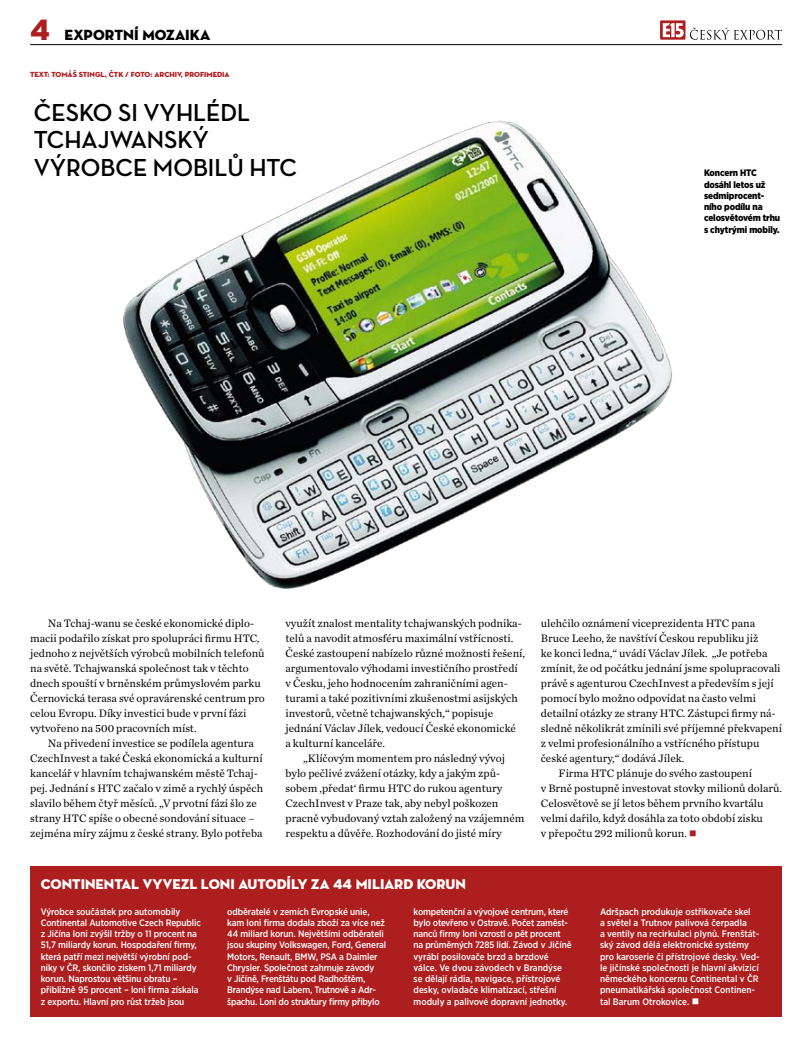
<style>
.page{position:relative;width:798px;height:1053px;background:#fff}
.page>*{position:absolute;margin:0;border:0;box-sizing:border-box;transform-origin:0 0}
.t1{font:700 25px/27.5px "Neutra Disp";color:#000}
.t2{font:15px "Neutra Disp Titling";color:#000}
.t3{font:14.38px "Neutra Disp Titling";color:#fff}
.t4{font:11.25px "Chronicle Text G1";color:#000}
.t5{font:500 9.38px/11.2px "Gotham Narrow";letter-spacing:-.01em;color:#fff}
.t6{font:900 9.38px/11.2px "Gotham Narrow";letter-spacing:-.01em;color:#000}
.t7{font:7.5px "Neutra Disp Titling";color:#ad1e1f}
.s1{font-size:30px;color:#ad1e1f}
.s2{color:#ad1e1f}
</style>
<div class="page">
<hr style="left:30px;top:44px;width:751px;height:1px;background:#000">
<svg style="left:659px;top:20px;width:26px;height:20px"></svg>
<svg style="left:662px;top:23px;width:21px;height:14px"></svg>
<svg style="left:689px;top:27px;width:92px;height:13px"></svg>
<img style="left:123px;top:120px;width:549px;height:469px">
<div style="left:30px;top:866px;width:751px;height:150px;background:#ad1e1f"></div>
<p class="t2" style="left:30px;top:25px;width:182px"><span class="s1">4</span> EXPORTNÍ MOZAIKA</p>
<p class="t7" style="left:30px;top:70px;width:201px">TEXT: TOMÁŠ STINGL, ČTK / FOTO: ARCHIV, PROFIMEDIA</p>
<p class="t1" style="left:34px;top:99px;width:232px">ČESKO SI VYHLÉDL<br>TCHAJWANSKÝ<br>VÝROBCE MOBILŮ HTC</p>
<p class="t6" style="left:703px;top:167px;width:78px">Koncern HTC dosáhl letos už sedmiprocent&shy;ního podílu na celosvětovém trhu s chytrými mobily.</p>
<p class="t4" style="left:48px;top:614px;width:208px">Na Tchaj-wanu se české ekonomické diplo-</p>
<p class="t4" style="left:30px;top:629px;width:231px">macii podařilo získat pro spolupráci firmu HTC,</p>
<p class="t4" style="left:30px;top:644px;width:236px">jednoho z největších výrobců mobilních telefonů</p>
<p class="t4" style="left:30px;top:659px;width:220px">na světě. Tchajwanská společnost tak v těchto</p>
<p class="t4" style="left:30px;top:674px;width:232px">dnech spouští v brněnském průmyslovém parku</p>
<p class="t4" style="left:30px;top:689px;width:236px">Černovická terasa své opravárenské centrum pro</p>
<p class="t4" style="left:30px;top:704px;width:218px">celou Evropu. Díky investici bude v první fázi</p>
<p class="t4" style="left:30px;top:719px;width:168px">vytvořeno na 500 pracovních míst.</p>
<p class="t4" style="left:48px;top:734px;width:207px">Na přivedení investice se podílela agentura</p>
<p class="t4" style="left:30px;top:749px;width:234px">CzechInvest a také Česká ekonomická a kulturní</p>
<p class="t4" style="left:30px;top:764px;width:229px">kancelář v hlavním tchajwanském městě Tchaj-</p>
<p class="t4" style="left:30px;top:779px;width:234px">pej. Jednání s HTC začalo v zimě a rychlý úspěch</p>
<p class="t4" style="left:30px;top:794px;width:228px">slavilo během čtyř měsíců. „V prvotní fázi šlo ze</p>
<p class="t4" style="left:30px;top:809px;width:226px">strany HTC spíše o obecné sondování situace –</p>
<p class="t4" style="left:30px;top:824px;width:234px">zejména míry zájmu z české strany. Bylo potřeba</p>
<p class="t4" style="left:285px;top:614px;width:238px">využít znalost mentality tchajwanských podnika-</p>
<p class="t4" style="left:285px;top:629px;width:229px">telů a navodit atmosféru maximální vstřícnosti.</p>
<p class="t4" style="left:285px;top:644px;width:241px">České zastoupení nabízelo různé možnosti řešení,</p>
<p class="t4" style="left:285px;top:659px;width:234px">argumentovalo výhodami investičního prostředí</p>
<p class="t4" style="left:285px;top:674px;width:224px">v Česku, jeho hodnocením zahraničními agen-</p>
<p class="t4" style="left:285px;top:689px;width:234px">turami a také pozitivními zkušenostmi asijských</p>
<p class="t4" style="left:285px;top:704px;width:209px">investorů, včetně tchajwanských,“ popisuje</p>
<p class="t4" style="left:285px;top:719px;width:232px">jednání Václav Jílek, vedoucí České ekonomické</p>
<p class="t4" style="left:285px;top:734px;width:101px">a kulturní kanceláře.</p>
<p class="t4" style="left:303px;top:749px;width:203px">„Klíčovým momentem pro následný vývoj</p>
<p class="t4" style="left:285px;top:764px;width:216px">bylo pečlivé zvážení otázky, kdy a jakým způ-</p>
<p class="t4" style="left:285px;top:779px;width:218px">sobem ,předat‘ firmu HTC do rukou agentury</p>
<p class="t4" style="left:285px;top:794px;width:214px">CzechInvest v Praze tak, aby nebyl poškozen</p>
<p class="t4" style="left:285px;top:809px;width:240px">pracně vybudovaný vztah založený na vzájemném</p>
<p class="t4" style="left:285px;top:824px;width:217px">respektu a důvěře. Rozhodování do jisté míry</p>
<p class="t3" style="left:41px;top:874px;width:426px">CONTINENTAL VYVEZL LONI AUTODÍLY ZA 44 MILIARD KORUN</p>
<p class="t4" style="left:540px;top:614px;width:216px">ulehčilo oznámení viceprezidenta HTC pana</p>
<p class="t4" style="left:540px;top:629px;width:219px">Bruce Leeho, že navštíví Českou republiku již</p>
<p class="t4" style="left:540px;top:644px;width:228px">ke konci ledna,“ uvádí Václav Jílek. „Je potřeba</p>
<p class="t4" style="left:540px;top:659px;width:241px">zmínit, že od počátku jednání jsme spolupracovali</p>
<p class="t4" style="left:540px;top:674px;width:234px">právě s agenturou CzechInvest a především s její</p>
<p class="t4" style="left:540px;top:689px;width:217px">pomocí bylo možno odpovídat na často velmi</p>
<p class="t4" style="left:540px;top:704px;width:236px">detailní otázky ze strany HTC. Zástupci firmy ná-</p>
<p class="t4" style="left:540px;top:719px;width:242px">sledně několikrát zmínili své příjemné překvapení</p>
<p class="t4" style="left:540px;top:734px;width:220px">z velmi profesionálního a vstřícného přístupu</p>
<p class="t4" style="left:540px;top:749px;width:145px">české agentury,“ dodává Jílek.</p>
<p class="t4" style="left:558px;top:764px;width:195px">Firma HTC plánuje do svého zastoupení</p>
<p class="t4" style="left:540px;top:779px;width:242px">v Brně postupně investovat stovky milionů dolarů.</p>
<p class="t4" style="left:540px;top:794px;width:224px">Celosvětově se jí letos během prvního kvartálu</p>
<p class="t4" style="left:540px;top:809px;width:223px">velmi dařilo, když dosáhla za toto období zisku</p>
<p class="t4" style="left:540px;top:824px;width:157px">v přepočtu 292 milionů korun. <span class="s2">■</span></p>
<p class="t5" style="left:41px;top:905px;width:162px">Výrobce součástek pro automobily Continental Automotive Czech Republic z Jičína loni zvýšil tržby o 11 procent na 51,7 miliardy korun. Hospodaření firmy, která patří mezi největší výrobní pod&shy;niky v ČR, skončilo ziskem 1,71 miliardy korun. Naprostou většinu obratu – přibližně 95 procent – loni firma získala z exportu. Hlavní pro růst tržeb jsou</p>
<p class="t5" style="left:227px;top:905px;width:160px">odběratelé v zemích Evropské unie, kam loni firma dodala zboží za více než 44 miliard korun. Největšími odběrateli jsou skupiny Volkswagen, Ford, General Motors, Renault, BMW, PSA a Daimler Chrysler. Společnost zahrnuje závody<br>v Jičíně, Frenštátu pod Radhoštěm, Brandýse nad Labem, Trutnově a Adr&shy;špachu. Loni do struktury firmy přibylo</p>
<p class="t5" style="left:413px;top:905px;width:160px">kompetenční a vývojové centrum, které bylo otevřeno v Ostravě. Počet zaměst&shy;nanců firmy loni vzrostl o pět procent na průměrných 7285 lidí. Závod v Jičíně vyrábí posilovače brzd a brzdové válce. Ve dvou závodech v Brandýse se dělají rádia, navigace, přístrojové desky, ovladače klimatizací, střešní moduly a palivové dopravní jednotky.</p>
<p class="t5" style="left:599px;top:905px;width:161px">Adršpach produkuje ostřikovače skel<br>a světel a Trutnov palivová čerpadla<br>a ventily na recirkulaci plynů. Frenštát&shy;ský závod dělá elektronické systémy pro karoserie či přístrojové desky. Ved&shy;le jičínské společnosti je hlavní akvizicí německého koncernu Continental v ČR pneumatikářská společnost Continen&shy;tal Barum Otrokovice. ■</p>
</div>
